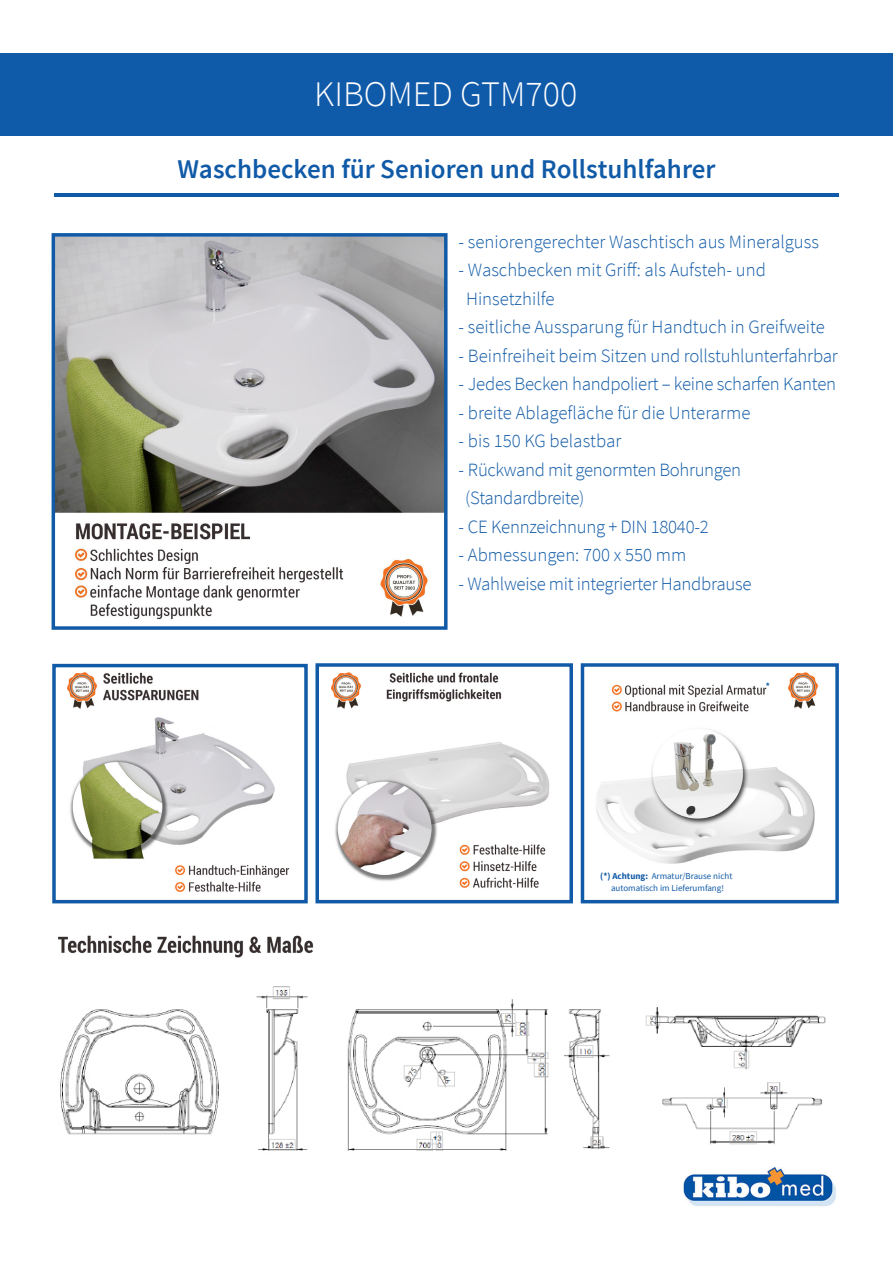
<style>
.page{position:relative;width:893px;height:1263px;background:#fff}
.page>*{position:absolute;margin:0;border:0;box-sizing:border-box;transform-origin:0 0}
.t1{font:300 36px "Source Sans Pro";color:#fff}
.t2{font:600 27px "Source Sans Pro";color:#105aa7}
.t3{font:300 18.75px "Source Sans Pro";letter-spacing:-.01em;color:#105aa7}
.t4{font:9px "Source Sans Pro";color:#105aa7}
.t5{font:700 9px "Source Sans Pro";color:#105aa7}
.s1{font-weight:700}
</style>
<div class="page">
<img style="left:682px;top:1167px;width:154px;height:40px">
<div style="left:0;top:54px;width:893px;height:82px;background:#105aaa"></div>
<img style="left:56px;top:237px;width:388px;height:383px">
<div style="left:52px;top:233px;width:396px;height:397px;border:3px solid #105aa7"></div>
<img style="left:60px;top:986px;width:550px;height:165px">
<img style="left:67px;top:672px;width:223px;height:220px">
<div style="left:52px;top:664px;width:256px;height:239px;border:3px solid #105aa7"></div>
<img style="left:331px;top:672px;width:219px;height:216px">
<div style="left:315px;top:663px;width:258px;height:240px;border:3px solid #105aa7"></div>
<img style="left:596px;top:672px;width:223px;height:192px">
<div style="left:581px;top:663px;width:258px;height:240px;border:3px solid #105aa7"></div>
<img style="left:58px;top:935px;width:256px;height:23px">
<img style="left:645px;top:1007px;width:181px;height:63px">
<img style="left:662px;top:1082px;width:161px;height:63px">
<hr style="left:54px;top:193px;width:785px;height:3px;background:#105aaa">
<p class="t1" style="left:314px;top:72px;width:264px">KIBOMED GTM700</p>
<p class="t2" style="left:178px;top:152px;width:539px">Waschbecken für Senioren und Rollstuhlfahrer</p>
<p class="t3" style="left:459px;top:230px;width:362px">- seniorengerechter Waschtisch aus Mineralguss</p>
<p class="t3" style="left:459px;top:258px;width:309px">- Waschbecken mit Griff: als Aufsteh- und</p>
<p class="t3" style="left:466px;top:287px;width:90px">Hinsetzhilfe</p>
<p class="t3" style="left:459px;top:315px;width:368px">- seitliche Aussparung für Handtuch in Greifweite</p>
<p class="t3" style="left:459px;top:344px;width:381px">- Beinfreiheit beim Sitzen und rollstuhlunterfahrbar</p>
<p class="t3" style="left:459px;top:372px;width:379px">- Jedes Becken handpoliert – keine scharfen Kanten</p>
<p class="t3" style="left:459px;top:401px;width:293px">- breite Ablagefläche für die Unterarme</p>
<p class="t3" style="left:459px;top:429px;width:164px">- bis 150 KG belastbar</p>
<p class="t3" style="left:459px;top:458px;width:284px">- Rückwand mit genormten Bohrungen</p>
<p class="t3" style="left:465px;top:486px;width:120px">(Standardbreite)</p>
<p class="t3" style="left:459px;top:515px;width:252px">- CE Kennzeichnung + DIN 18040-2</p>
<p class="t3" style="left:459px;top:543px;width:229px">- Abmessungen: 700 x 550 mm</p>
<p class="t3" style="left:459px;top:572px;width:294px">- Wahlweise mit integrierter Handbrause</p>
<p class="t5" style="left:766px;top:680px;width:6px">*</p>
<p class="t4" style="left:600px;top:870px;width:134px"><span class="s1">(*) Achtung:</span> Armatur/Brause nicht</p>
<p class="t4" style="left:611px;top:882px;width:114px">automatisch im Lieferumfang!</p>
</div>
